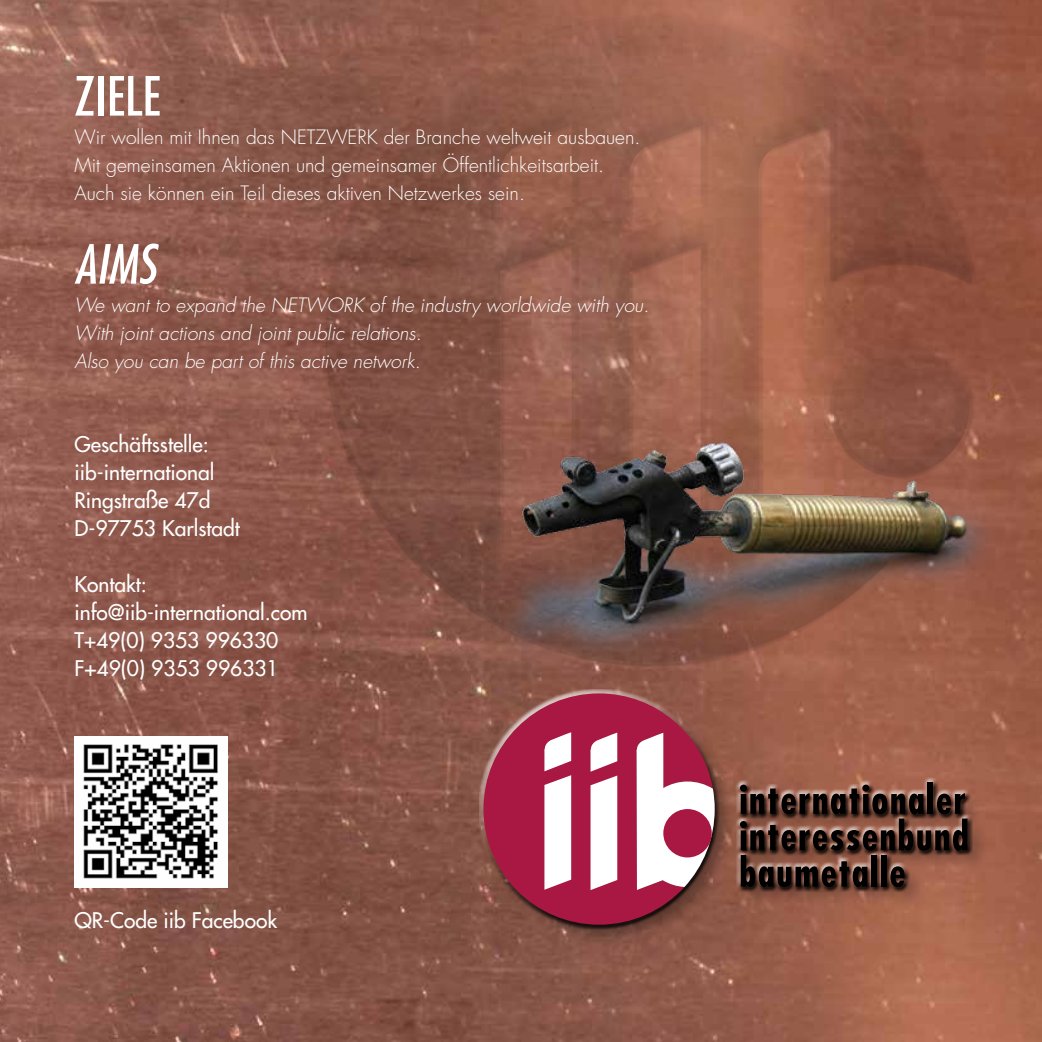
<style>
.page{position:relative;width:1042px;height:1042px;background:#fff}
.page>*{position:absolute;margin:0;border:0;box-sizing:border-box;transform-origin:0 0}
.t1{font:condensed 52.5px "Futura";color:#fff}
.t2{font:italic condensed 52.5px "Futura";color:#fff}
.t3{font:21px/28px "Futura";color:#fff}
.t4{font:300 19.25px/28px "Futura";color:#fff}
.t5{font:italic 300 19.25px/28px "Futura";color:#fff}
</style>
<div class="page">
<img style="left:0;top:0;width:1042px;height:1042px">
<div style="left:0;top:645px;width:90px;height:397px;background:#000;opacity:.2"></div>
<img style="left:265px;top:0;width:777px;height:727px">
<div style="left:301px;top:0;width:680px;height:590px;background:#fff;opacity:.75"></div>
<div style="left:338px;top:99px;width:662px;height:593px;background:#000;opacity:.75"></div>
<img style="left:482px;top:327px;width:560px;height:374px">
<div style="left:483px;top:693px;width:506px;height:252px;background:#000;opacity:.3"></div>
<div style="left:479px;top:689px;width:492px;height:205px;background:#fff;opacity:.75"></div>
<div style="left:488px;top:728px;width:485px;height:202px;background:#000;opacity:.75"></div>
<svg style="left:483px;top:693px;width:230px;height:231px;background:#9d2d44"></svg>
<svg style="left:636px;top:733px;width:79px;height:157px"></svg>
<svg style="left:543px;top:732px;width:74px;height:158px"></svg>
<div style="left:663px;top:809px;width:49px;height:48px;background:#a91842;border-radius:50%"></div>
<div style="left:927px;top:782px;width:6px;height:32px;background:#000"></div>
<svg style="left:740px;top:784px;width:227px;height:103px;background:#593b30"></svg>
<img style="left:74px;top:737px;width:153px;height:150px">
<h1 class="t1" style="left:74px;top:65px;width:88px">ZIELE</h1>
<p class="t4" style="left:74px;top:123px;width:567px">Wir wollen mit Ihnen das NETZWERK der Branche weltweit ausbauen.<br>Mit gemeinsamen Aktionen und gemeinsamer Öffentlichkeitsarbeit.<br>Auch sie können ein Teil dieses aktiven Netzwerkes sein.</p>
<h1 class="t2" style="left:74px;top:233px;width:83px">AIMS</h1>
<p class="t5" style="left:74px;top:291px;width:576px">We want to expand the NETWORK of the industry worldwide with you.<br>With joint actions and joint public relations.<br>Also you can be part of this active network.</p>
<p class="t3" style="left:74px;top:430px;width:167px">Geschäftsstelle: iib-international<br>Ringstraße 47d<br>D-97753 Karlstadt</p>
<p class="t3" style="left:74px;top:570px;width:235px">Kontakt: info@iib-international.com<br>T+49(0) 9353 996330<br>F+49(0) 9353 996331</p>
<p class="t3" style="left:74px;top:906px;width:204px">QR-Code iib Facebook</p>
</div>
